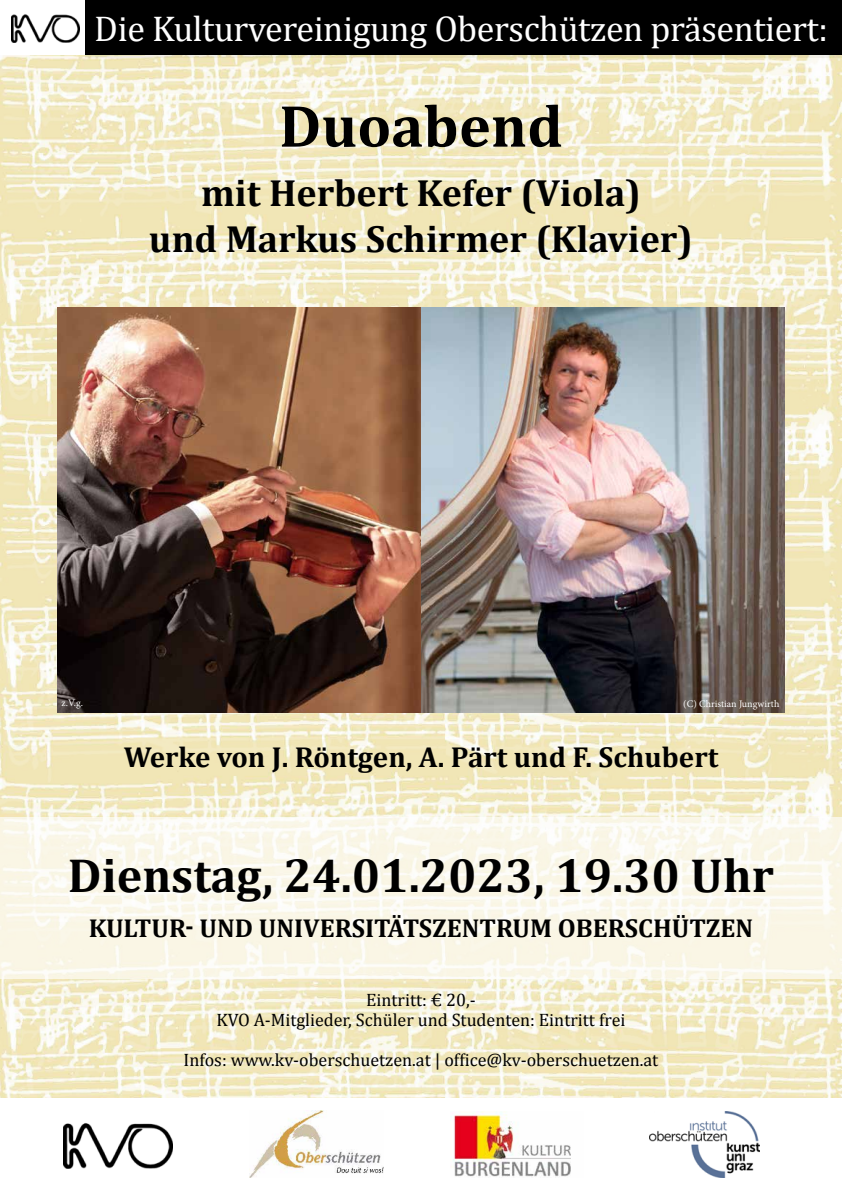
<style>
.page{position:relative;width:842px;height:1191px;background:#fff}
.page>*{position:absolute;margin:0;border:0;box-sizing:border-box;transform-origin:0 0}
.t1{font:700 60px "Cambria";color:#000}
.t2{font:700 48px "Cambria";color:#000}
.t3{font:700 38px/45.6px "Cambria";color:#000;text-align:center}
.t4{font:36px "Cambria";letter-spacing:-.01em;color:#fff}
.t5{font:700 29px "Cambria";color:#000}
.t6{font:700 26px "Cambria";color:#000}
.t7{font:18px/20px "Cambria";color:#000;text-align:center}
.t8{font:10px "Minion Pro";color:#fff}
</style>
<div class="page">
<div style="left:85px;top:0;width:757px;height:57px;background:#000"></div>
<img style="left:0;top:55px;width:842px;height:1042px">
<img style="left:249px;top:1110px;width:134px;height:67px">
<img style="left:64px;top:1123px;width:109px;height:45px">
<img style="left:12px;top:14px;width:67px;height:29px">
<img style="left:450px;top:1111px;width:121px;height:66px">
<img style="left:650px;top:1111px;width:109px;height:66px">
<svg style="left:0;top:816px;width:842px;height:162px;fill:#faf6e7"></svg>
<img style="left:57px;top:307px;width:728px;height:405px">
<h3 class="t4" style="left:94px;top:7px;width:735px">Die Kulturvereinigung Oberschützen präsentiert:</h3>
<h1 class="t1" style="left:279px;top:90px;width:285px">Duoabend</h1>
<h3 class="t3" style="left:149px;top:170px;width:545px">mit Herbert Kefer (Viola)<br>und Markus Schirmer (Klavier)</h3>
<p class="t8" style="left:62px;top:695px;width:23px">z.V.g.</p>
<p class="t8" style="left:683px;top:697px;width:98px">(C) Christian Jungwirth</p>
<h3 class="t5" style="left:124px;top:739px;width:596px">Werke von J. Röntgen, A. Pärt und F. Schubert</h3>
<h2 class="t2" style="left:68px;top:846px;width:707px">Dienstag, 24.01.2023, 19.30 Uhr</h2>
<h3 class="t6" style="left:89px;top:912px;width:666px">KULTUR- UND UNIVERSITÄTSZENTRUM OBERSCHÜTZEN</h3>
<p class="t7" style="left:216px;top:989px;width:410px">Eintritt: € 20,-<br>KVO A-Mitglieder, Schüler und Studenten: Eintritt frei</p>
<p class="t7" style="left:184px;top:1050px;width:476px">Infos: www.kv-oberschuetzen.at | office@kv-oberschuetzen.at</p>
</div>
